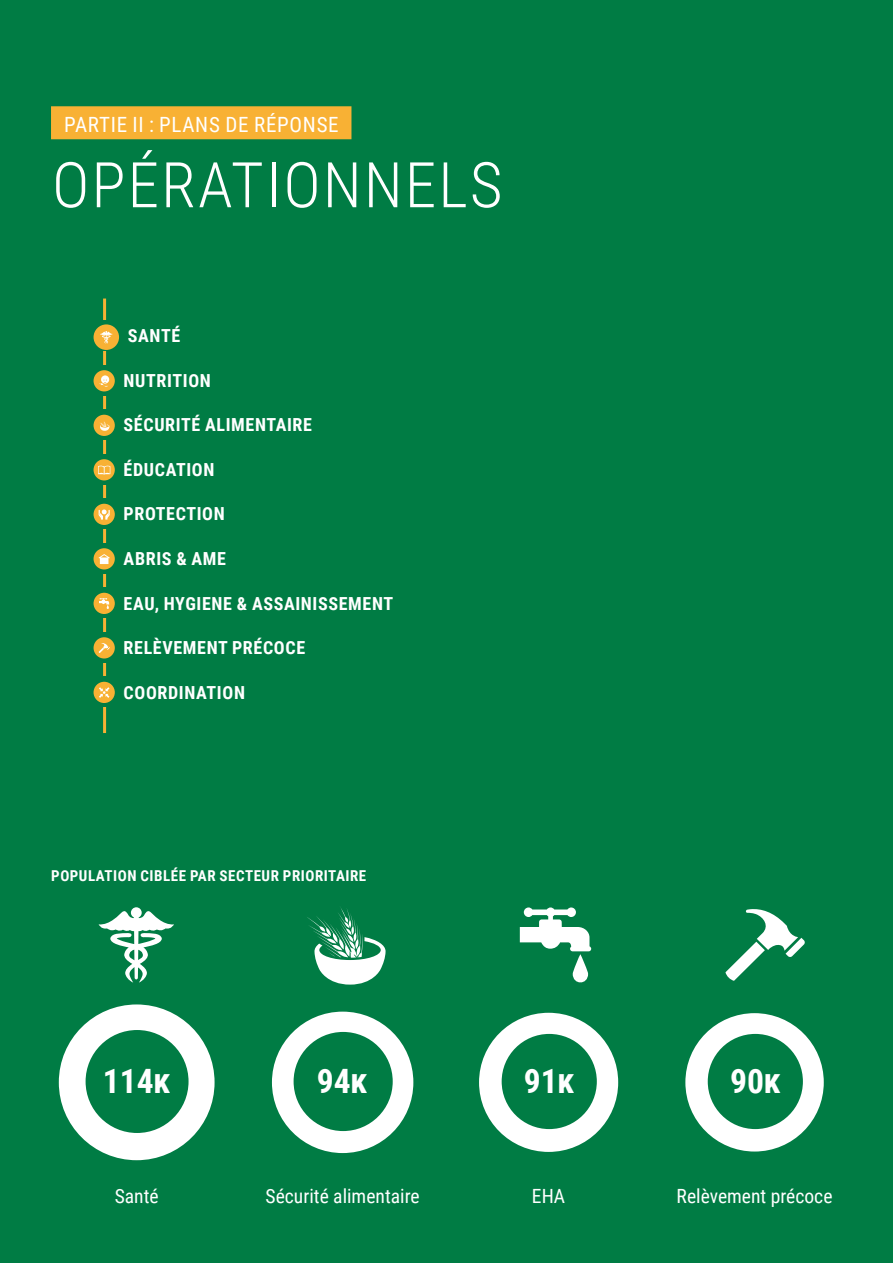
<style>
.page{position:relative;width:893px;height:1263px;background:#007c44}
.page>*{position:absolute;margin:0;border:0;box-sizing:border-box;transform-origin:0 0}
.t1{font:300 63px "Roboto Condensed";letter-spacing:.035em;color:#fff}
.t2{font:700 33.6px "Roboto Condensed";color:#fff}
.t3{font:21px "Roboto Condensed";letter-spacing:.035em;color:#fff}
.t4{font:19.65px "Roboto Condensed";color:#fff}
.t5{font:700 18px "Roboto Condensed";letter-spacing:.035em;color:#fff}
.t6{font:700 15px "Roboto Condensed";letter-spacing:.035em;color:#fff}
</style>
<div class="page">
<div style="left:51px;top:106px;width:300px;height:33px;background:#f8b134"></div>
<hr style="left:103px;top:299px;width:3px;height:434px;background:#f8b134">
<div style="left:89px;top:320px;width:96px;height:31px;background:#007c44"></div>
<div style="left:89px;top:365px;width:126px;height:31px;background:#007c44"></div>
<div style="left:89px;top:409px;width:228px;height:31px;background:#007c44"></div>
<div style="left:89px;top:454px;width:130px;height:31px;background:#007c44"></div>
<div style="left:89px;top:498px;width:140px;height:31px;background:#007c44"></div>
<div style="left:89px;top:543px;width:142px;height:31px;background:#007c44"></div>
<div style="left:89px;top:587px;width:308px;height:31px;background:#007c44"></div>
<div style="left:89px;top:632px;width:221px;height:31px;background:#007c44"></div>
<div style="left:89px;top:676px;width:161px;height:31px;background:#007c44"></div>
<div style="left:94px;top:324px;width:25px;height:26px;background:#f8b134;border-radius:50%"></div>
<svg style="left:100px;top:331px;width:13px;height:13px"></svg>
<div style="left:94px;top:370px;width:21px;height:21px;background:#f8b134;border-radius:50%"></div>
<svg style="left:99px;top:375px;width:10px;height:12px"></svg>
<div style="left:94px;top:415px;width:21px;height:21px;background:#f8b134;border-radius:50%"></div>
<svg style="left:100px;top:421px;width:9px;height:10px"></svg>
<svg style="left:94px;top:459px;width:21px;height:21px"></svg>
<svg style="left:98px;top:465px;width:12px;height:9px"></svg>
<div style="left:94px;top:504px;width:21px;height:21px;background:#f8b134;border-radius:50%"></div>
<svg style="left:99px;top:509px;width:11px;height:11px"></svg>
<div style="left:94px;top:548px;width:21px;height:21px;background:#f8b134;border-radius:50%"></div>
<svg style="left:99px;top:554px;width:11px;height:10px"></svg>
<div style="left:94px;top:593px;width:21px;height:21px;background:#f8b134;border-radius:50%"></div>
<svg style="left:99px;top:598px;width:10px;height:11px"></svg>
<div style="left:94px;top:637px;width:21px;height:21px;background:#f8b134;border-radius:50%"></div>
<svg style="left:99px;top:643px;width:11px;height:10px"></svg>
<div style="left:94px;top:682px;width:21px;height:21px;background:#f8b134;border-radius:50%"></div>
<svg style="left:99px;top:687px;width:10px;height:11px"></svg>
<div style="left:59px;top:1004px;width:156px;height:156px;background:#fff;border-radius:78px"></div>
<div style="left:272px;top:1012px;width:141px;height:141px;background:#fff;border-radius:71px"></div>
<div style="left:479px;top:1013px;width:139px;height:139px;background:#fff;border-radius:70px"></div>
<div style="left:685px;top:1013px;width:139px;height:138px;background:#fff;border-radius:69px"></div>
<div style="left:86px;top:1030px;width:103px;height:103px;background:#007c44;border-radius:51px"></div>
<div style="left:294px;top:1032px;width:99px;height:99px;background:#007c44;border-radius:50px"></div>
<svg style="left:307px;top:907px;width:79px;height:77px"></svg>
<div style="left:502px;top:1034px;width:95px;height:95px;background:#007c44;border-radius:48px"></div>
<div style="left:708px;top:1034px;width:95px;height:95px;background:#007c44;border-radius:48px"></div>
<svg style="left:725px;top:909px;width:80px;height:72px"></svg>
<svg style="left:99px;top:907px;width:75px;height:76px"></svg>
<svg style="left:520px;top:907px;width:71px;height:76px"></svg>
<p class="t3" style="left:64px;top:109px;width:276px">PARTIE II : PLANS DE RÉPONSE</p>
<h1 class="t1" style="left:52px;top:141px;width:452px">OPÉRATIONNELS</h1>
<p class="t5" style="left:128px;top:323px;width:54px">SANTÉ</p>
<p class="t5" style="left:124px;top:368px;width:89px">NUTRITION</p>
<p class="t5" style="left:124px;top:412px;width:190px">SÉCURITÉ ALIMENTAIRE</p>
<p class="t5" style="left:124px;top:457px;width:92px">ÉDUCATION</p>
<p class="t5" style="left:124px;top:501px;width:103px">PROTECTION</p>
<p class="t5" style="left:124px;top:546px;width:104px">ABRIS &amp; AME</p>
<p class="t5" style="left:124px;top:590px;width:271px">EAU, HYGIENE &amp; ASSAINISSEMENT</p>
<p class="t5" style="left:124px;top:635px;width:183px">RELÈVEMENT PRÉCOCE</p>
<p class="t5" style="left:124px;top:679px;width:123px">COORDINATION</p>
<p class="t6" style="left:51px;top:865px;width:316px">POPULATION CIBLÉE PAR SECTEUR PRIORITAIRE</p>
<h2 class="t2" style="left:103px;top:1057px;width:69px">114K</h2>
<h2 class="t2" style="left:317px;top:1057px;width:52px">94K</h2>
<h2 class="t2" style="left:524px;top:1057px;width:52px">91K</h2>
<h2 class="t2" style="left:730px;top:1057px;width:52px">90K</h2>
<p class="t4" style="left:115px;top:1182px;width:45px">Santé</p>
<p class="t4" style="left:266px;top:1182px;width:156px">Sécurité alimentaire</p>
<p class="t4" style="left:532px;top:1182px;width:35px">EHA</p>
<p class="t4" style="left:677px;top:1182px;width:157px">Relèvement précoce</p>
</div>
